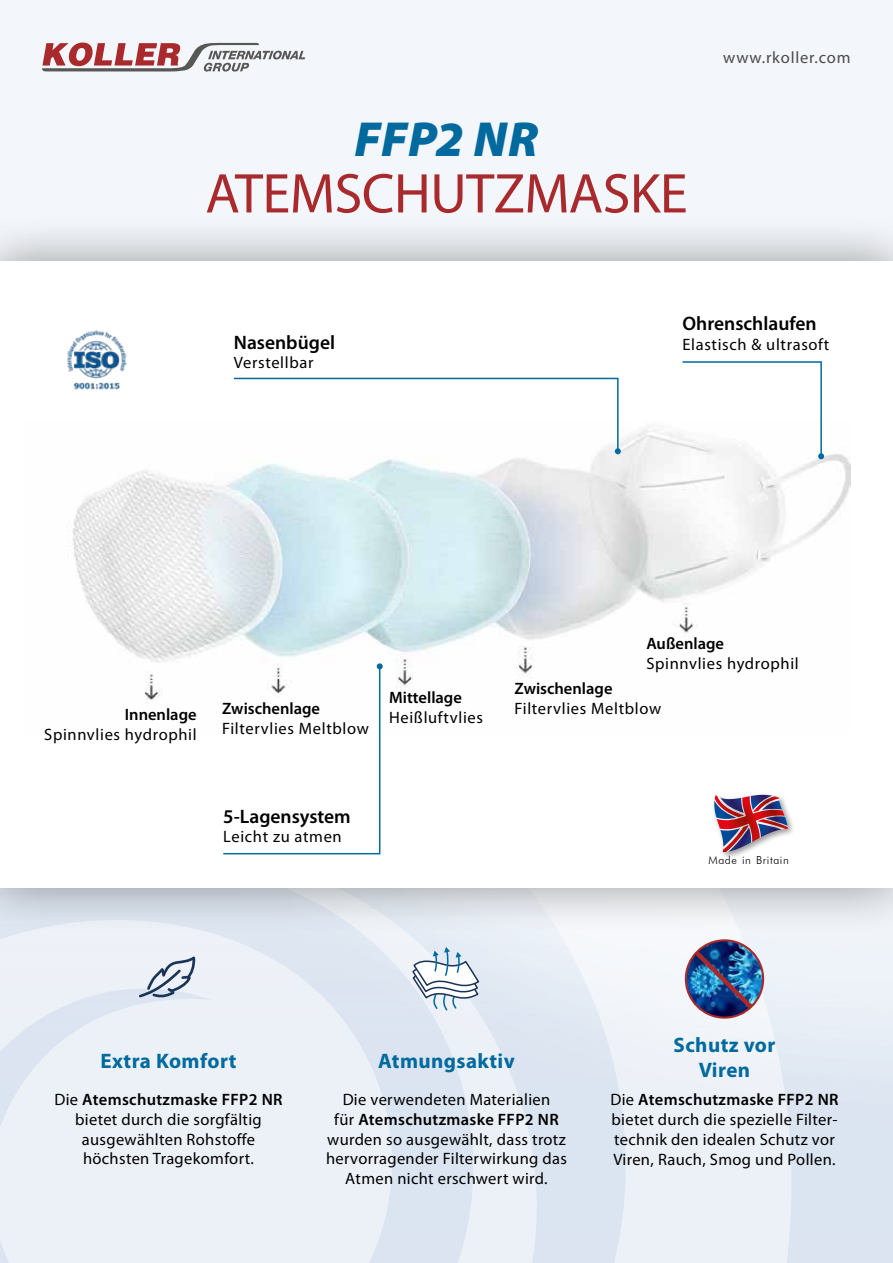
<style>
.page{position:relative;width:893px;height:1263px;background:#fff}
.page>*{position:absolute;margin:0;border:0;box-sizing:border-box;transform-origin:0 0}
.t1{font:56.4px "Myriad Pro";letter-spacing:-.01em;color:#a92a2c}
.t2{font:italic 900 49.5px "Myriad Pro";letter-spacing:.01em;color:#006a9e}
.t3{font:700 21px/25.2px "Myriad Pro";letter-spacing:.02em;color:#006a9e;text-align:center}
.t4{font:600 19.5px "Myriad Pro";color:#000}
.t5{font:16.5px/19.8px "Myriad Pro";letter-spacing:.02em;color:#000;text-align:center}
.t6{font:16.5px "Myriad Pro";letter-spacing:.04em;color:#000}
.t7{font:600 16.5px "Myriad Pro";color:#000}
.t8{font:16.5px "Myriad Pro";letter-spacing:.05em;color:#4a4a49}
.t9{font:300 11.1px "Futura BT";letter-spacing:.05em;color:#000}
.s1{font-weight:600}
</style>
<div class="page">
<svg style="left:0;top:935px;width:814px;height:328px;background:#e8edf5"></svg>
<div style="left:0;top:214px;width:893px;height:721px;background:#000;opacity:.4"></div>
<div style="left:0;top:261px;width:893px;height:626px;background:#fff"></div>
<img style="left:686px;top:940px;width:77px;height:77px;border-radius:39px">
<div style="left:685px;top:939px;width:79px;height:80px;border:2px solid #a92a2c;border-radius:50%"></div>
<img style="left:691px;top:947px;width:66px;height:66px">
<svg style="left:137px;top:953px;width:59px;height:46px;background:#c3ccd8"></svg>
<svg style="left:412px;top:947px;width:69px;height:64px"></svg>
<svg style="left:42px;top:43px;width:263px;height:29px"></svg>
<img style="left:72px;top:428px;width:778px;height:275px">
<svg style="left:681px;top:361px;width:143px;height:98px"></svg>
<svg style="left:222px;top:663px;width:161px;height:192px"></svg>
<svg style="left:232px;top:377px;width:389px;height:77px"></svg>
<img style="left:67px;top:330px;width:60px;height:60px">
<div style="left:711px;top:791px;width:84px;height:69px;background:#000;opacity:.4"></div>
<img style="left:713px;top:795px;width:75px;height:57px">
<h2 class="t2" style="left:354px;top:107px;width:186px">FFP2 NR</h2>
<h1 class="t1" style="left:205px;top:159px;width:484px">ATEMSCHUTZMASKE</h1>
<p class="t8" style="left:723px;top:48px;width:129px">www.rkoller.com</p>
<p class="t4" style="left:234px;top:330px;width:103px">Nasenbügel</p>
<p class="t6" style="left:234px;top:353px;width:81px">Verstellbar</p>
<p class="t4" style="left:682px;top:311px;width:136px">Ohrenschlaufen</p>
<p class="t6" style="left:682px;top:334px;width:148px">Elastisch &amp; ultrasoft</p>
<p class="t7" style="left:125px;top:704px;width:73px">Innenlage</p>
<p class="t6" style="left:44px;top:724px;width:154px">Spinnvlies hydrophil</p>
<p class="t7" style="left:222px;top:698px;width:99px">Zwischenlage</p>
<p class="t6" style="left:222px;top:718px;width:148px">Filtervlies Meltblow</p>
<p class="t7" style="left:389px;top:687px;width:74px">Mittellage</p>
<p class="t6" style="left:389px;top:707px;width:95px">Heißluftvlies</p>
<p class="t4" style="left:223px;top:804px;width:129px">5-Lagensystem</p>
<p class="t6" style="left:223px;top:827px;width:120px">Leicht zu atmen</p>
<p class="t7" style="left:646px;top:633px;width:79px">Außenlage</p>
<p class="t6" style="left:646px;top:653px;width:154px">Spinnvlies hydrophil</p>
<p class="t7" style="left:515px;top:678px;width:99px">Zwischenlage</p>
<p class="t6" style="left:515px;top:698px;width:148px">Filtervlies Meltblow</p>
<p class="t9" style="left:708px;top:853px;width:82px">Made in Britain</p>
<p class="t3" style="left:100px;top:1048px;width:138px">Extra Komfort</p>
<p class="t5" style="left:54px;top:1089px;width:230px">Die <span class="s1">Atemschutzmaske FFP2 NR </span>bietet durch die sorgfältig ausgewählten Rohstoffe höchsten Tragekomfort.</p>
<p class="t3" style="left:378px;top:1048px;width:138px">Atmungsaktiv</p>
<p class="t5" style="left:326px;top:1089px;width:242px">Die verwendeten Materialien<br>für <span class="s1">Atemschutzmaske FFP2 NR </span>wurden so ausgewählt, dass trotz hervorragender Filterwirkung das<br>Atmen nicht erschwert wird.</p>
<p class="t3" style="left:673px;top:1031px;width:103px">Schutz vor<br>Viren</p>
<p class="t5" style="left:610px;top:1089px;width:230px;text-align:left">Die <span class="s1">Atemschutzmaske FFP2 NR </span>bietet durch die spezielle Filter&shy;technik den idealen Schutz vor<br>Viren, Rauch, Smog und Pollen.</p>
</div>
